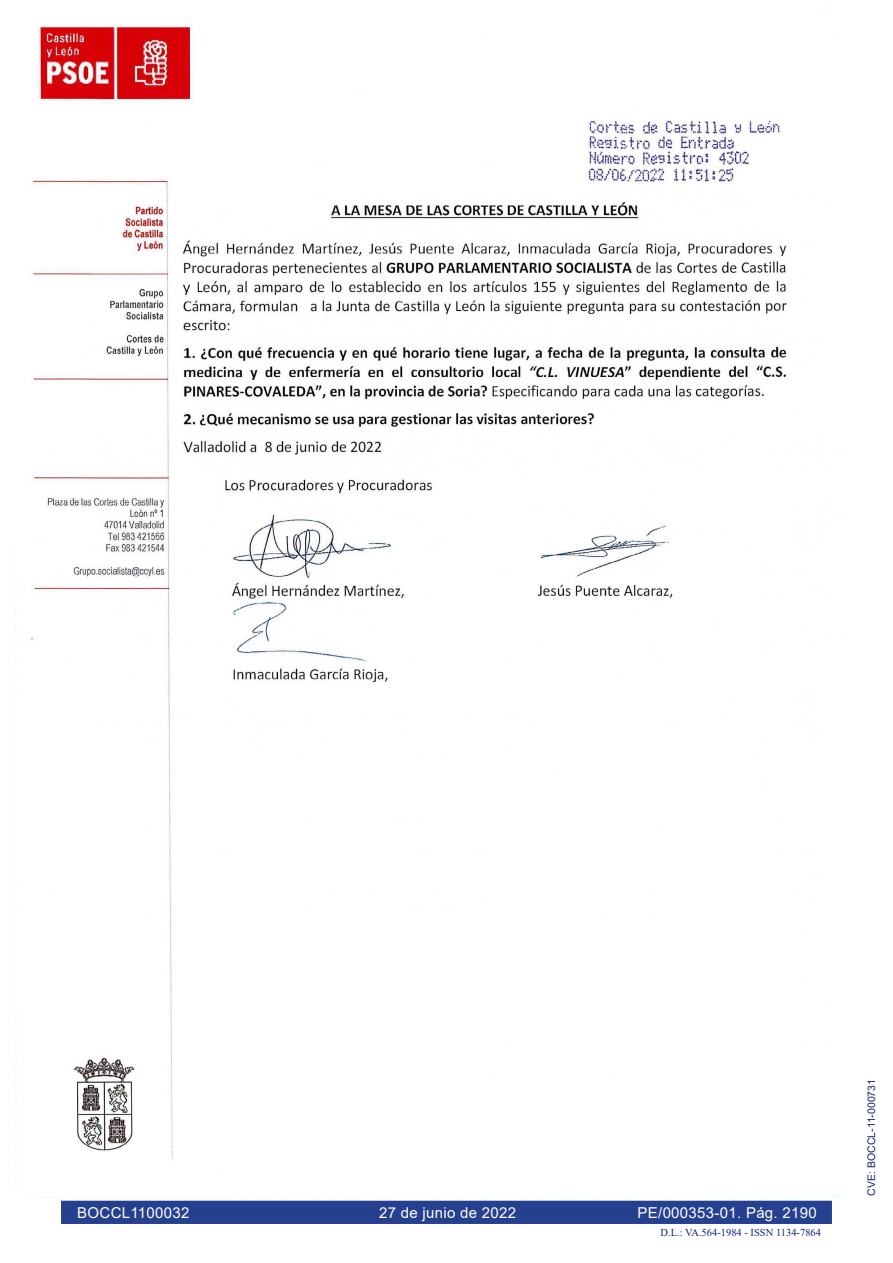
<style>
.page{position:relative;width:893px;height:1263px;background:#fff}
.page>*{position:absolute;margin:0;border:0;box-sizing:border-box;transform-origin:0 0}
.E_CVE{font:15px "Arial";letter-spacing:.02em;color:#fff}
.t1{font:10.5px "Times New Roman";color:#132477}
.t2{font:10.5px "Arial";color:#132477}
</style>
<div class="page">
<div style="left:60px;top:1200px;width:773px;height:25px;background:#25408f"></div>
<div style="left:60px;top:1199px;width:773px;height:26px;border:2px solid #fff"></div>
<img style="left:15px;top:23px;width:818px;height:1177px">
<p class="E_CVE" style="left:77px;top:1202px;width:114px">BOCCL1100032</p>
<p class="E_CVE" style="left:379px;top:1202px;width:139px">27 de junio de 2022</p>
<p class="E_CVE" style="left:638px;top:1202px;width:181px">PE/000353-01. Pág. 2190</p>
<p class="t1" style="left:661px;top:1225px;width:162px">D.L.: VA.564-1984 - ISSN 1134-7864</p>
<p class="t2" style="left:864px;top:1195px;width:118px;rotate:-90deg">CVE: BOCCL-11-000731</p>
</div>
